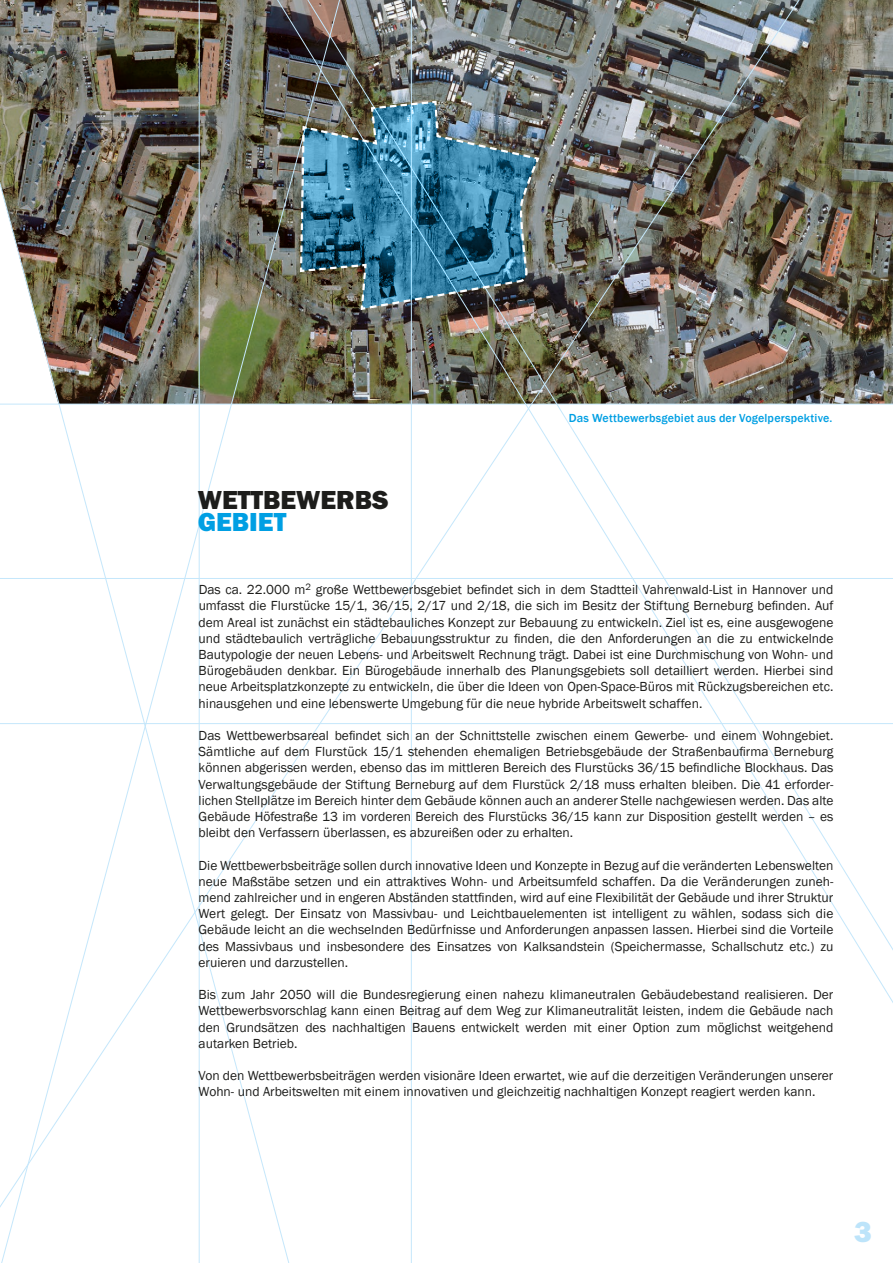
<style>
.page{position:relative;width:893px;height:1263px;background:#fff}
.page>*{position:absolute;margin:0;border:0;box-sizing:border-box;transform-origin:0 0}
.t1{font:800 30px "Franklin Gothic";color:#bde4fa}
.t2{font:800 27px "Franklin Gothic";color:#1d1d1b}
.t3{font:800 27px "Franklin Gothic";color:#009fe3}
.t4{font:13.5px/16.2px "Franklin Gothic";color:#1d1d1b;text-align:justify}
.t5{font:500 12px "Franklin Gothic";letter-spacing:.015em;color:#009fe3}
</style>
<div class="page">
<svg style="left:0;top:0;width:290px;height:1263px"></svg>
<hr style="left:199px;top:0;width:1px;height:1263px;background:#c5e7fb">
<img style="left:100px;top:0;width:793px;height:1089px">
<hr style="left:411px;top:0;width:1px;height:1263px;background:#c5e7fb">
<img style="left:299px;top:99px;width:241px;height:264px">
<h2 class="t2" style="left:198px;top:484px;width:192px">WETTBEWERBS</h2>
<h2 class="t3" style="left:198px;top:506px;width:90px">GEBIET</h2>
<p class="t5" style="left:569px;top:411px;width:265px">Das Wettbewerbsgebiet aus der Vogelperspektive.</p>
<p class="t4" style="left:199px;top:582px;width:636px">Das ca. 22.000 m<sup>2</sup> große Wettbewerbsgebiet befindet sich in dem Stadtteil Vahrenwald-List in Hannover und umfasst die Flurstücke 15/1, 36/15, 2/17 und 2/18, die sich im Besitz der Stiftung Berneburg befinden. Auf dem Areal ist zunächst ein städtebauliches Konzept zur Bebauung zu entwickeln. Ziel ist es, eine ausgewogene und städtebaulich verträgliche Bebauungsstruktur zu finden, die den Anforderungen an die zu entwickelnde Bautypologie der neuen Lebens- und Arbeitswelt Rechnung trägt. Dabei ist eine Durchmischung von Wohn- und Bürogebäuden denkbar. Ein Bürogebäude innerhalb des Planungsgebiets soll detailliert werden. Hierbei sind neue Arbeitsplatzkonzepte zu entwickeln, die über die Ideen von Open-Space-Büros mit Rückzugsbereichen etc. hinausgehen und eine lebenswerte Umgebung für die neue hybride Arbeitswelt schaffen.</p>
<p class="t4" style="left:199px;top:728px;width:636px">Das Wettbewerbsareal befindet sich an der Schnittstelle zwischen einem Gewerbe- und einem Wohn-gebiet.<br>Sämtliche auf dem Flurstück 15/1 stehenden ehemaligen Betriebsgebäude der Straßenbaufirma Berneburg können abgerissen werden, ebenso das im mittleren Bereich des Flurstücks 36/15 -befindliche Blockhaus. Das Verwaltungsgebäude der Stiftung Berneburg auf dem Flurstück 2/18 muss erhalten bleiben. Die 41 erforder&shy;lichen Stellplätze im Bereich hinter dem Gebäude können auch an anderer Stelle nachgewiesen werden. Das alte Gebäude Höfestraße 13 im vorderen Bereich des -Flurstücks 36/15 kann zur Disposition gestellt werden – es bleibt den Verfassern überlassen, es abzureißen oder zu erhalten.</p>
<p class="t4" style="left:199px;top:857px;width:636px">Die Wettbewerbsbeiträge sollen durch innovative Ideen und Konzepte in Bezug auf die veränderten Lebenswelten neue Maßstäbe setzen und ein attraktives Wohn- und Arbeitsumfeld schaffen. Da die Veränderungen zuneh&shy;mend zahlreicher und in engeren Abständen stattfinden, wird auf eine Flexibilität der Gebäude und ihrer Struktur Wert gelegt. Der Einsatz von Massivbau- und Leichtbauelementen ist intelligent zu wählen, sodass sich die -Gebäude leicht an die wechselnden Bedürfnisse und Anforderungen anpassen lassen. Hierbei sind die Vorteile des Massivbaus und insbesondere des Einsatzes von Kalksandstein (Speichermasse, Schallschutz etc.) zu eruieren und darzustellen.</p>
<p class="t4" style="left:199px;top:987px;width:636px">Bis zum Jahr 2050 will die Bundesregierung einen nahezu klimaneutralen Gebäudebestand realisieren. Der Wettbewerbsvorschlag kann einen Beitrag auf dem Weg zur Klimaneutralität leisten, indem die Gebäude nach den Grundsätzen des nachhaltigen Bauens entwickelt werden mit einer Option zum möglichst weitgehend autarken Betrieb.</p>
<p class="t4" style="left:199px;top:1068px;width:636px">Von den Wettbewerbsbeiträgen werden visionäre Ideen erwartet, wie auf die derzeitigen Veränderungen unserer<br>Wohn- und Arbeitswelten mit einem innovativen und gleichzeitig nachhaltigen Konzept reagiert werden kann.</p>
<h1 class="t1" style="left:854px;top:1215px;width:19px">3</h1>
</div>
